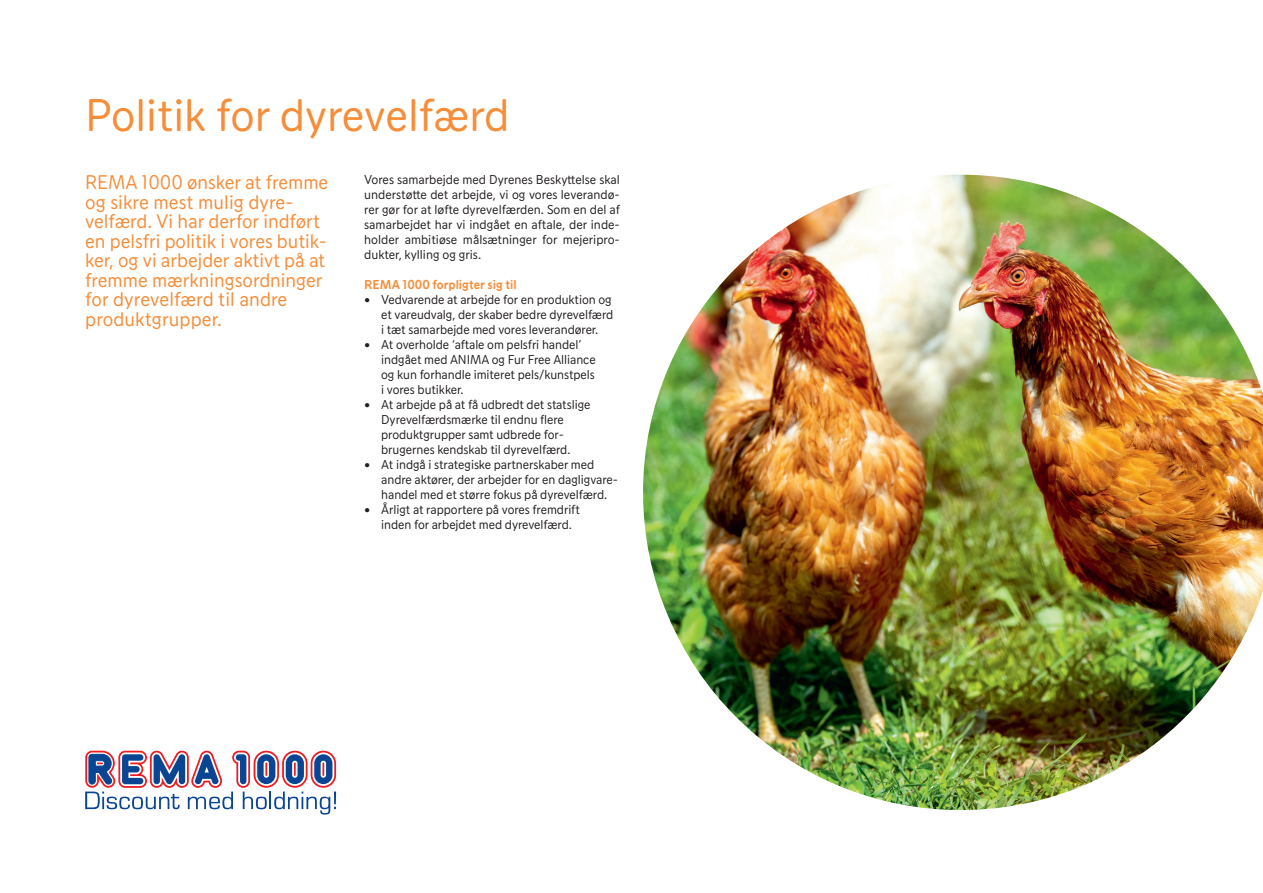
<style>
.page{position:relative;width:1263px;height:893px;background:#fff}
.page>*{position:absolute;margin:0;border:0;box-sizing:border-box;transform-origin:0 0}
.t1{font:45px "REMA";color:#f68d38}
.fremgangsmåte{font:19.5px/19.5px "REMA";color:#f68d38}
.fremgangsmåte-2{font:12.75px/15px "REMA";letter-spacing:-.005em;color:#231f20}
.t2{font:700 12.75px "REMA";color:#f68d38}
</style>
<div class="page">
<svg style="left:85px;top:751px;width:251px;height:64px"></svg>
<img style="left:643px;top:175px;width:620px;height:635px">
<p class="t1" style="left:85px;top:89px;width:426px">Politik for dyrevelfærd</p>
<p class="fremgangsmåte" style="left:85px;top:173px;width:245px">REMA 1000 ønsker at fremme og sikre mest mulig dyre&shy;velfærd. Vi har derfor indført en pelsfri politik i vores butik&shy;ker, og vi arbejder aktivt på at fremme mærkningsordninger for dyrevelfærd til andre produktgrupper.</p>
<p class="fremgangsmåte-2" style="left:364px;top:172px;width:257px;text-align:justify">Vores samarbejde med Dyrenes Beskyttelse skal understøtte det arbejde, vi og vores leverandø&shy;rer gør for at løfte dyrevelfærden. Som en del af samarbejdet har vi indgået en aftale, der inde&shy;holder ambitiøse målsætninger for mejeripro&shy;dukter, kylling og gris.</p>
<p class="t2" style="left:364px;top:277px;width:154px">REMA 1000 forpligter sig til</p>
<p class="fremgangsmåte-2" style="left:381px;top:292px;width:234px;text-indent:-17px">• Vedvarende at arbejde for en produktion og et vareudvalg, der skaber bedre dyrevelfærd i tæt samarbejde med vores leverandører.</p>
<p class="fremgangsmåte-2" style="left:381px;top:337px;width:216px;text-indent:-17px">• At overholde ‘aftale om pelsfri handel’ indgået med ANIMA og Fur Free Alliance og kun forhandle imiteret pels/kunstpels i vores butikker.</p>
<p class="fremgangsmåte-2" style="left:381px;top:397px;width:211px;text-indent:-17px">• At arbejde på at få udbredt det statslige Dyrevelfærdsmærke til endnu flere produktgrupper samt udbrede for&shy;brugernes kendskab til dyrevelfærd.</p>
<p class="fremgangsmåte-2" style="left:381px;top:457px;width:238px;text-indent:-17px">• At indgå i strategiske partnerskaber med andre aktører, der arbejder for en dagligvare&shy;handel med et større fokus på dyrevelfærd.</p>
<p class="fremgangsmåte-2" style="left:381px;top:502px;width:200px;text-indent:-17px">• Årligt at rapportere på vores fremdrift inden for arbejdet med dyrevelfærd.</p>
</div>
